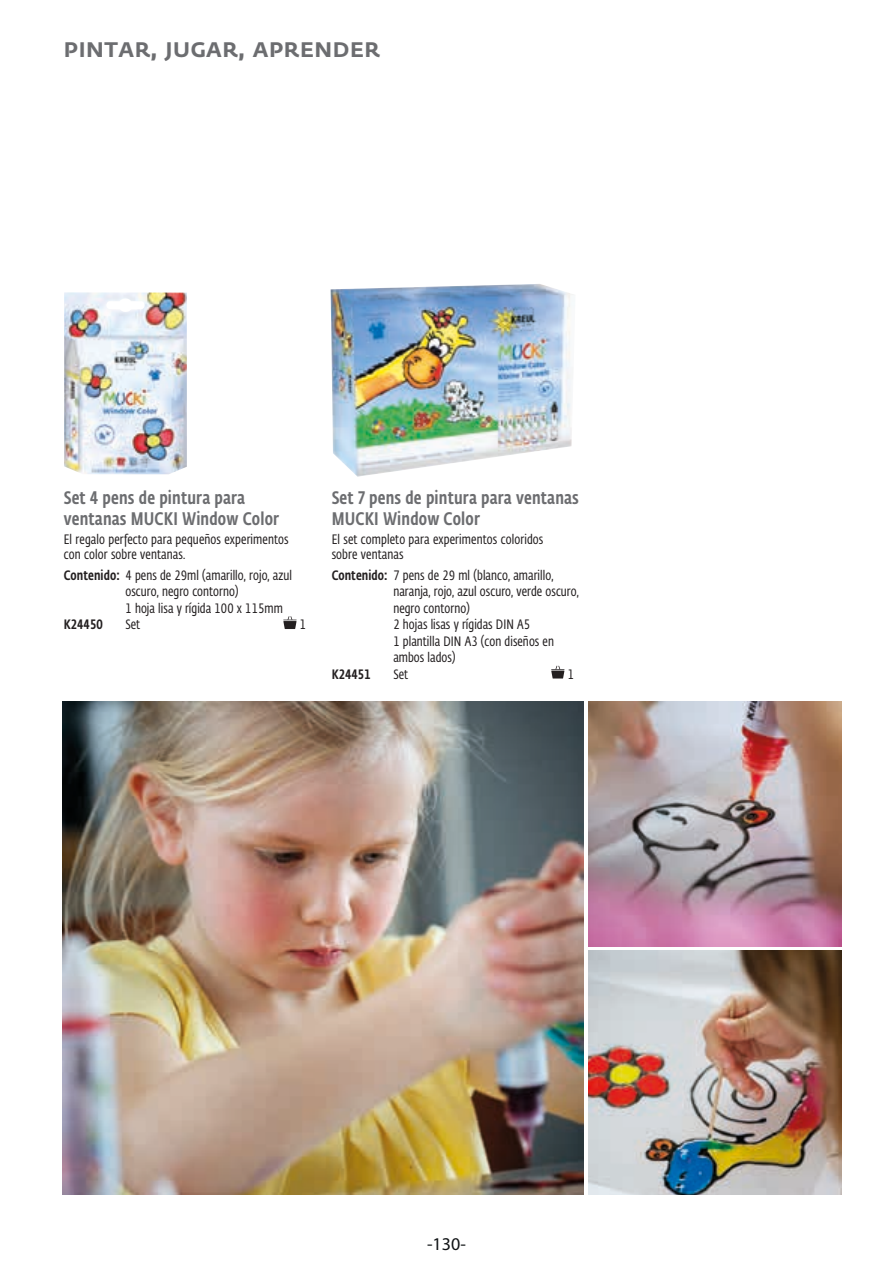
<style>
.page{position:relative;width:893px;height:1263px;background:#fff}
.page>*{position:absolute;margin:0;border:0;box-sizing:border-box;transform-origin:0 0}
.t1{font:500 27px "Fedra Sans Std";color:#6c6d70}
.t2{font:500 18px/21px "Fe Sa Cond Std";letter-spacing:.01em;color:#6c6d70}
.t3{font:18px "Myriad Pro";color:#101315}
.t4{font:13.5px/16.5px "Fe Sa Cond Std";letter-spacing:.005em;color:#231f20}
.t5{font:500 13.5px "Fe Sa Cond Std";letter-spacing:.005em;color:#231f20}
.s1{font-weight:500}
</style>
<div class="page">
<img style="left:64px;top:292px;width:123px;height:182px">
<svg style="left:283px;top:616px;width:14px;height:13px"></svg>
<svg style="left:551px;top:666px;width:13px;height:12px"></svg>
<img style="left:62px;top:702px;width:522px;height:493px">
<img style="left:588px;top:702px;width:253px;height:244px">
<img style="left:588px;top:950px;width:253px;height:245px">
<img style="left:331px;top:284px;width:242px;height:193px">
<h1 class="t1" style="left:64px;top:31px;width:318px">PINTAR, JUGAR, APRENDER</h1>
<h2 class="t2" style="left:64px;top:487px;width:217px">Set 4 pens de pintura para ventanas MUCKI Window Color</h2>
<p class="t4" style="left:64px;top:532px;width:226px;line-height:15px">El regalo perfecto para pequeños experimentos con color sobre ventanas.</p>
<p class="t4" style="left:125px;top:567px;width:168px;text-indent:-62px"><span class="s1">Contenido:</span> 4 pens de 29ml (amarillo, rojo, azul oscuro, negro contorno)<br>1 hoja lisa y rígida 100 x 115mm</p>
<p class="t5" style="left:64px;top:616px;width:41px">K24450</p>
<p class="t4" style="left:125px;top:616px;width:16px">Set</p>
<p class="t4" style="left:300px;top:616px;width:8px">1</p>
<h2 class="t2" style="left:332px;top:487px;width:249px">Set 7 pens de pintura para ventanas<br>MUCKI Window Color</h2>
<p class="t4" style="left:332px;top:532px;width:213px;line-height:15px">El set completo para experimentos coloridos sobre ventanas</p>
<p class="t4" style="left:393px;top:567px;width:187px;text-indent:-62px"><span class="s1">Contenido:</span> 7 pens de 29 ml (blanco, amarillo, naranja, rojo, azul oscuro, verde oscuro, negro contorno)<br>2 hojas lisas y rígidas DIN A5<br>1 plantilla DIN A3 (con diseños en ambos lados)</p>
<p class="t5" style="left:332px;top:665px;width:41px">K24451</p>
<p class="t4" style="left:393px;top:666px;width:16px">Set</p>
<p class="t4" style="left:568px;top:666px;width:8px">1</p>
<h2 class="t3" style="left:427px;top:1233px;width:40px">-130-</h2>
</div>
